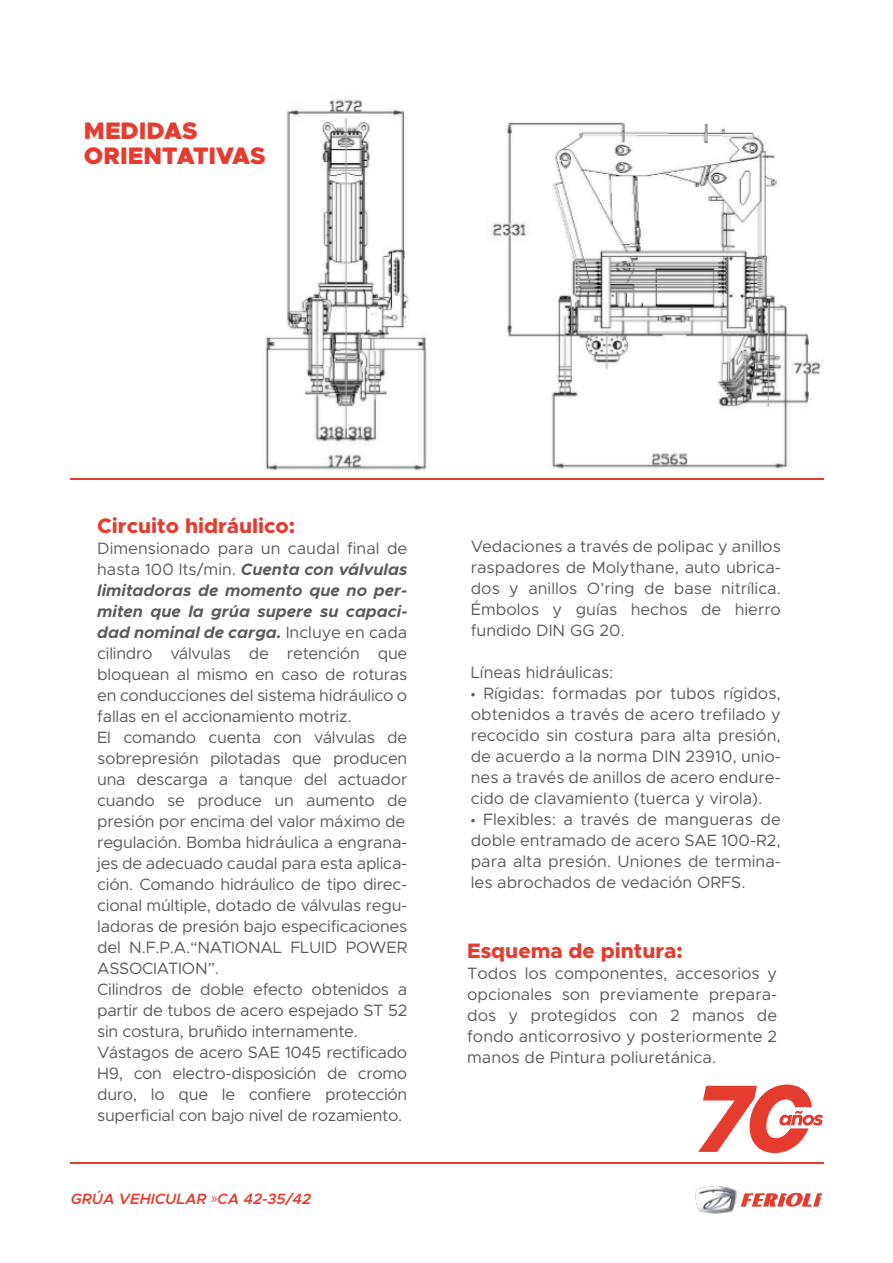
<style>
.page{position:relative;width:893px;height:1263px;background:#fff}
.page>*{position:absolute;margin:0;border:0;box-sizing:border-box;transform-origin:0 0}
.t1{font:900 24px/25.5px "Metropolis";color:#e43d30}
.t2{font:800 21px "Metropolis";color:#e43d30}
.t3{font:16.5px/21px "Metropolis";letter-spacing:-.015em;color:#5b5b5f;text-align:justify}
.t4{font:italic 600 15px "Metropolis";color:#e43d30}
.s1{font-weight:700;font-style:italic}
.s2{font-family:"Myriad Pro"}
.s3{font-family:"Myriad Pro";font-weight:400;font-style:normal}
</style>
<div class="page">
<img style="left:265px;top:99px;width:556px;height:372px">
<hr style="left:70px;top:1162px;width:753px;height:1px;background:#e43d30">
<hr style="left:70px;top:478px;width:753px;height:1px;background:#e43d30">
<svg style="left:741px;top:1192px;width:81px;height:15px"></svg>
<img style="left:695px;top:1186px;width:42px;height:27px">
<svg style="left:698px;top:1084px;width:125px;height:69px"></svg>
<h1 class="t1" style="left:84px;top:118px;width:183px">MEDIDAS<br>ORIENTATIVAS</h1>
<p class="t2" style="left:97px;top:512px;width:199px">Circuito hidráulico:</p>
<p class="t3" style="left:97px;top:537px;width:312px;text-align:left">Dimensionado para un caudal final de hasta 100 lts/min. <span class="s1">Cuenta con válvulas limitadoras de momento que no per&shy;miten que la grúa supere su capaci&shy;dad nominal de carga.</span> Incluye en cada cilindro válvulas de retención que bloquean al mismo en caso de roturas en conducciones del sistema hidráulico o fallas en el accionamiento motriz.<br>El comando cuenta con válvulas de sobrepresión pilotadas que producen una descarga a tanque del actuador cuando se produce un aumento de presión por encima del valor máximo de regulación. Bomba hidráulica a engrana&shy;jes de adecuado caudal para esta aplica&shy;ción. Comando hidráulico de tipo direc&shy;cional múltiple, dotado de válvulas regu&shy;ladoras de presión bajo especificaciones del N.F.P.A.“NATIONAL FLUID POWER ASSOCIATION”.<br>Cilindros de doble efecto obtenidos a partir de tubos de acero espejado ST 52 sin costura, bruñido internamente.<br>Vástagos de acero SAE 1045 rectificado H9, con electro-disposición de cromo duro, lo que le confiere protección superficial con bajo nivel de rozamiento.</p>
<p class="t3" style="left:471px;top:536px;width:312px">Vedaciones a través de polipac y anillos raspadores de Molythane, auto ubrica&shy;dos y anillos O’ring de base nitrílica.<br>Émbolos y guías hechos de hierro fundido DIN GG 20.</p>
<p class="t3" style="left:471px;top:662px;width:144px">Líneas hidráulicas:</p>
<p class="t3" style="left:471px;top:683px;width:312px"><span class="s2">•</span> Rígidas: formadas por tubos rígidos, obtenidos a través de acero trefilado y recocido sin costura para alta presión, de acuerdo a la norma DIN 23910, unio&shy;nes a través de anillos de acero endure&shy;cido de clavamiento (tuerca y virola).</p>
<p class="t3" style="left:471px;top:809px;width:312px"><span class="s2">•</span> Flexibles: a través de mangueras de doble entramado de acero SAE 100-R2, para alta presión. Uniones de termina&shy;les abrochados de vedación ORFS.</p>
<p class="t2" style="left:467px;top:937px;width:217px">Esquema de pintura:</p>
<p class="t3" style="left:467px;top:963px;width:312px">Todos los componentes, accesorios y opcionales son previamente prepara&shy;dos y protegidos con 2 manos de fondo anticorrosivo y posteriormente 2 manos de Pintura poliuretánica.</p>
<p class="t4" style="left:71px;top:1190px;width:242px">GRÚA VEHICULAR <span class="s3">»</span>CA 42-35/42</p>
</div>
